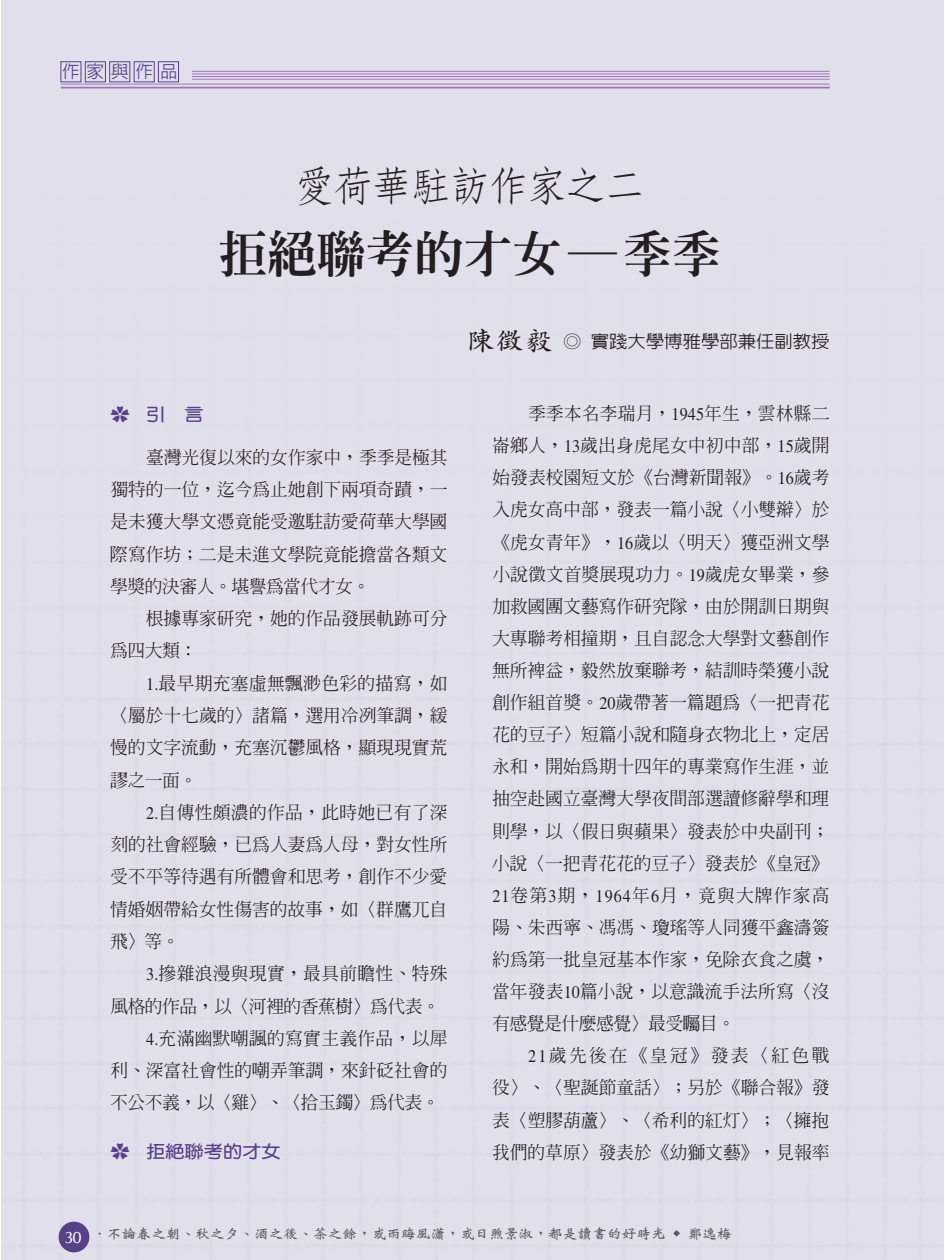
<style>
.page{position:relative;width:945px;height:1260px;background:#fff}
.page>*{position:absolute;margin:0;border:0;box-sizing:border-box;transform-origin:0 0}
.t1{font:49px "AR Ming B5 Heavy E Ten B5 H";color:#231f20}
.t2{font:42px "AR Fang Song B5 Medium E Ten B5 H";letter-spacing:-.075em;color:#231f20}
.t3{font:17.85px/32.2px "AR Ming B5 Medium E Ten B5 H";letter-spacing:-.005em;color:#231f20;text-align:justify}
.t4{font:17.85px "AR Ming B5 Medium E Ten B5 H";letter-spacing:-.03em;color:#231f20}
.t5{font:17.85px "AR Ming B5 Medium E Ten B5 H";letter-spacing:.015em;color:#231f20}
.t6{font:17.5px "AR New Hei B5 HK Medium E Ten B5 H";color:#231f20;scale:1.05 1}
.t7{font:17.5px "AR Hei B5 Medium E Ten B5 H";letter-spacing:.4em;color:#574187}
.t8{font:17.32px "AR Yuan B5 Bold E Ten B5 H";color:#574187;scale:1.11 1}
.t9{font:14px "AR Wei Bei B5 Bold E Ten B5 H";color:#58595b;scale:1.05 1}
.s1{font-family:"AR Kai B5 HK Bold E Ten B5 H";font-size:26.25px}
.s2{font-family:"Koz Go Pro Extra Light 90 msp RKSJ H"}
.s3{font-family:"Times"}
.s4{font-family:"AR Ming B5 HK Medium E Ten B5 H"}
.s5{font-family:"CG Omega";font-size:16.62px;color:#fff}
</style>
<div class="page">
<div style="left:1px;top:0;width:943px;height:1260px;background:#e2dfed"></div>
<svg style="left:60px;top:61px;width:119px;height:21px;background:#cdc7dd"></svg>
<hr style="left:61px;top:87px;width:769px;height:1px;background:#9e76b4">
<hr style="left:61px;top:84px;width:769px;height:1px;background:#9e76b4">
<hr style="left:192px;top:79px;width:638px;height:1px;background:#9e76b4">
<hr style="left:192px;top:76px;width:638px;height:1px;background:#9e76b4">
<hr style="left:192px;top:74px;width:638px;height:1px;background:#9e76b4">
<hr style="left:192px;top:71px;width:638px;height:1px;background:#9e76b4">
<p class="t7" style="left:62px;top:65px;width:117px">作家與作品</p>
<h2 class="t2" style="left:294px;top:170px;width:354px">愛荷華駐訪作家之二</h2>
<h1 class="t1" style="left:219px;top:235px;width:504px">拒絕聯考的才女─季季</h1>
<p class="t6" style="left:467px;top:335px;width:347px"><span class="s1">陳徵毅</span> ◎ 實踐大學博雅學部兼任副教授</p>
<p class="t8" style="left:110px;top:408px;width:86px"><span class="s2">✿</span> 引　言</p>
<p class="t3" style="left:110px;top:443px;width:339px;text-indent:36px">臺灣光復以來的女作家中，季季是極其獨特的一位，迄今為止她創下兩項奇蹟，一是未獲大學文憑竟能受邀駐訪愛荷華大學國際寫作坊；二是未進文學院竟能擔當各類文學獎的決審人。堪譽為當代才女。</p>
<p class="t3" style="left:110px;top:605px;width:339px;text-indent:36px">根據專家研究，她的作品發展軌跡可分為四大類：</p>
<p class="t3" style="left:110px;top:669px;width:339px;text-indent:36px"><span class="s3">1.</span>最早期充塞虛無飄渺色彩的描寫，如〈屬於十七歲的〉諸篇，選用冷冽筆調，緩慢的文字流動，充塞沉鬱風格，顯現現實荒謬之一面。</p>
<p class="t3" style="left:110px;top:798px;width:339px;text-indent:36px"><span class="s3">2.</span>自傳性頗濃的作品，此時她已有了深刻的社會經驗，已為人妻為人母，對女性所受不平等待遇有所體會和思考，創作不少愛情婚姻帶給女性傷害的故事，如〈群鷹兀自飛〉等。</p>
<p class="t5" style="left:146px;top:967px;width:303px"><span class="s3">3.</span>摻雜浪漫與現實，最具前瞻性、特殊</p>
<p class="t4" style="left:110px;top:999px;width:331px">風格的作品，以〈河裡的香蕉樹〉為代表。</p>
<p class="t5" style="left:146px;top:1031px;width:303px"><span class="s3">4.</span>充滿幽默嘲諷的寫實主義作品，以犀</p>
<p class="t3" style="left:110px;top:1057px;width:339px">利、深富社會性的嘲弄筆調，來針砭社會的</p>
<p class="t4" style="left:110px;top:1096px;width:331px">不公不義，以〈雞〉、〈拾玉鐲〉為代表。</p>
<p class="t8" style="left:110px;top:1145px;width:155px"><span class="s2">✿</span> 拒絕聯考的才女</p>
<p class="t3" style="left:492px;top:400px;width:339px;text-indent:36px">季季本名李瑞月，<span class="s3">1945</span>年生，雲林縣二崙鄉人，<span class="s3">13</span>歲出身虎尾女中初中部，<span class="s3">15</span>歲開始發表校園短文於《台灣新聞報》。<span class="s3">16</span>歲考入虎女高中部，發表一篇小說〈小雙辮〉於《虎女青年》，<span class="s3">16</span>歲以〈明天〉獲亞洲文學小說徵文首獎展現功力。<span class="s3">19</span>歲虎女畢業，參加救國團文藝寫作研究隊，由於開訓日期與大專聯考相撞期，且自認念大學對文藝創作無所裨益，毅然放棄聯考，結訓時榮獲小說創作組首獎。<span class="s3">20</span>歲帶著一篇題為〈一把青花花的豆子〉短篇小說和隨身衣物北上，定居永和，開始為期十四年的專業寫作生涯，並抽空赴國立臺灣大學夜間部選讀修辭學和理則學，以〈假日與蘋果〉發表於中央副刊；小說〈一把青花花的豆子〉發表於《皇冠》<span class="s3">21</span>卷第<span class="s3">3</span>期，<span class="s3">1964</span>年<span class="s3">6</span>月，竟與大牌作家高陽、朱西寧、馮馮、瓊瑤等人同獲平鑫濤簽約為第一批皇冠基本作家，免除衣食之虞，當年發表<span class="s3">10</span>篇小說，以意識流手法所寫〈沒有感覺是什麼感覺〉最受矚目。</p>
<p class="t3" style="left:492px;top:1042px;width:339px;text-indent:36px"><span class="s3">21</span>歲先後在《皇冠》發表〈紅色戰役〉、〈聖誕節童話〉；另於《聯合報》發表〈塑膠葫蘆〉、〈希利的紅<span class="s4">灯</span>〉；〈擁抱我們的草原〉發表於《幼獅文藝》，見報率</p>
<p class="t9" style="left:64px;top:1229px;width:637px"><span class="s5">30</span> ．不論春之朝、秋之夕、酒之後、茶之餘，或雨晦風瀟，或日煦景淑，都是讀書的好時光 <sup>◆</sup> 鄭逸梅</p>
</div>
